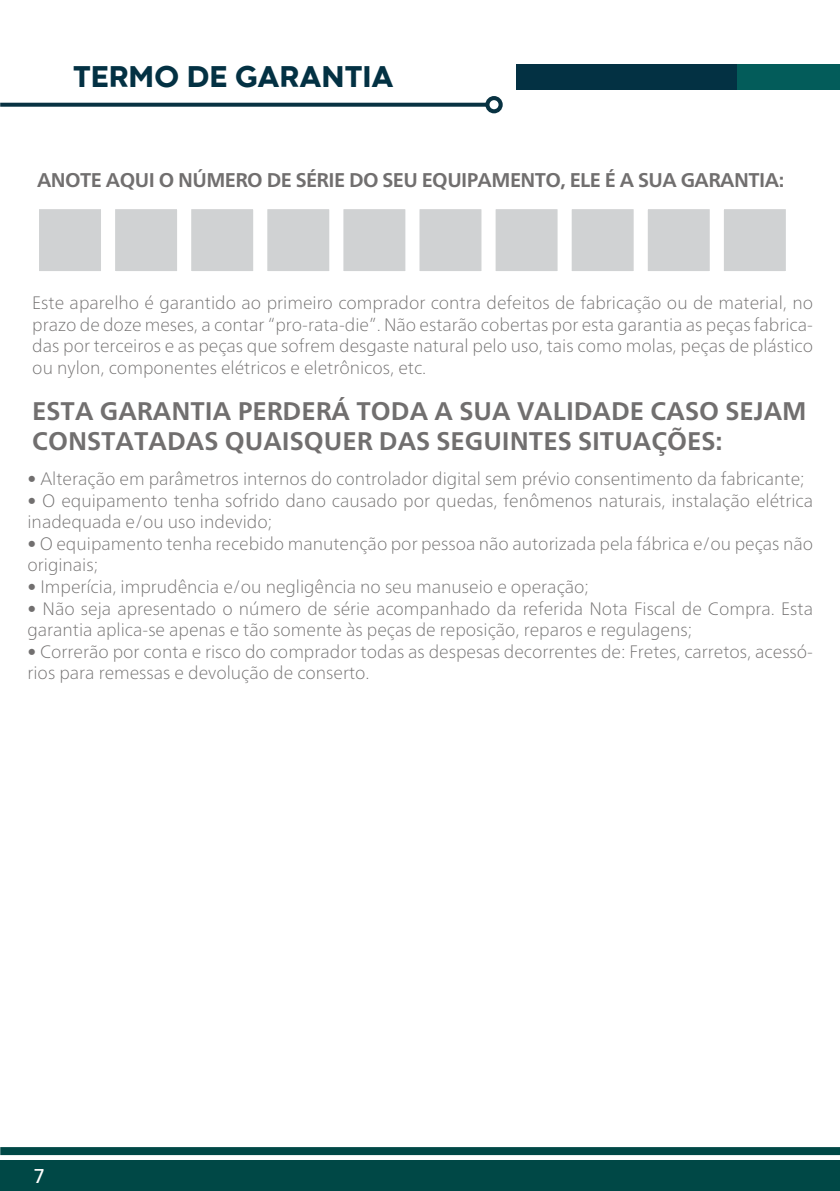
<style>
.page{position:relative;width:840px;height:1191px;background:#fff}
.page>*{position:absolute;margin:0;border:0;box-sizing:border-box;transform-origin:0 0}
.t1{font:800 31px "Codec Warm Trial";color:#033143}
.t2{font:700 25.4px/30.6px "Frutiger Neue LT";color:#716f6f}
.t3{font:20px "Frutiger Neue LT";color:#fff}
.t4{font:700 19.8px "Frutiger Neue LT";letter-spacing:-.03em;color:#716f6f}
.t5{font:100 18px/21.6px "Frutiger Neue LT";color:#716f6f}
</style>
<div class="page">
<div style="left:0;top:1160px;width:839px;height:31px;background:#004846"></div>
<div style="left:0;top:1147px;width:839px;height:8px;background:#004846"></div>
<svg style="left:0;top:103px;width:485px;height:4px;background:#1a414f"></svg>
<div style="left:485px;top:96px;width:17px;height:17px;background:#083242;border-radius:50%"></div>
<div style="left:489px;top:100px;width:9px;height:9px;background:#fff;border-radius:50%"></div>
<div style="left:516px;top:64px;width:323px;height:25px;background:#033143"></div>
<div style="left:736px;top:64px;width:103px;height:25px;background:#035c5a"></div>
<div style="left:35px;top:205px;width:70px;height:70px;background:#d0d2d3;border:4px solid #fff"></div>
<div style="left:111px;top:205px;width:70px;height:70px;background:#d0d2d3;border:4px solid #fff"></div>
<div style="left:187px;top:205px;width:70px;height:70px;background:#d0d2d3;border:4px solid #fff"></div>
<div style="left:263px;top:205px;width:70px;height:70px;background:#d0d2d3;border:4px solid #fff"></div>
<div style="left:339px;top:205px;width:70px;height:70px;background:#d0d2d3;border:4px solid #fff"></div>
<div style="left:415px;top:205px;width:70px;height:70px;background:#d0d2d3;border:4px solid #fff"></div>
<div style="left:491px;top:205px;width:70px;height:70px;background:#d0d2d3;border:4px solid #fff"></div>
<div style="left:567px;top:205px;width:70px;height:70px;background:#d0d2d3;border:4px solid #fff"></div>
<div style="left:643px;top:205px;width:70px;height:70px;background:#d0d2d3;border:4px solid #fff"></div>
<div style="left:719px;top:205px;width:70px;height:70px;background:#d0d2d3;border:4px solid #fff"></div>
<h1 class="t1" style="left:73px;top:56px;width:322px">TERMO DE GARANTIA</h1>
<p class="t4" style="left:37px;top:168px;width:748px">ANOTE AQUI O NÚMERO DE SÉRIE DO SEU EQUIPAMENTO, ELE É A SUA GARANTIA:</p>
<p class="t5" style="left:32px;top:292px;width:781px;text-align:justify">Este aparelho é garantido ao primeiro comprador contra defeitos de fabricação ou de material, no prazo de doze meses, a contar “pro-rata-die”. Não estarão cobertas por esta garantia as peças fabrica&shy;das por terceiros e as peças que sofrem desgaste natural pelo uso, tais como molas, peças de plástico ou nylon, componentes elétricos e eletrônicos, etc.</p>
<h2 class="t2" style="left:32px;top:395px;width:775px">ESTA GARANTIA PERDERÁ TODA A SUA VALIDADE CASO SEJAM<br>CONSTATADAS QUAISQUER DAS SEGUINTES SITUAÇÕES:</h2>
<p class="t5" style="left:27px;top:468px;width:778px">• Alteração em parâmetros internos do controlador digital sem prévio consentimento da fabricante;</p>
<p class="t5" style="left:27px;top:489px;width:786px">• O equipamento tenha sofrido dano causado por quedas, fenômenos naturais, instalação elétrica inadequada e/ou uso indevido;</p>
<p class="t5" style="left:27px;top:532px;width:786px">• O equipamento tenha recebido manutenção por pessoa não autorizada pela fábrica e/ou peças não originais;</p>
<p class="t5" style="left:27px;top:576px;width:562px">• Imperícia, imprudência e/ou negligência no seu manuseio e operação;</p>
<p class="t5" style="left:27px;top:597px;width:786px">• Não seja apresentado o número de série acompanhado da referida Nota Fiscal de Compra. Esta garantia aplica-se apenas e tão somente às peças de reposição, reparos e regulagens;</p>
<p class="t5" style="left:27px;top:640px;width:786px">• Correrão por conta e risco do comprador todas as despesas decorrentes de: Fretes, carretos, acessó&shy;rios para remessas e devolução de conserto.</p>
<p class="t3" style="left:33px;top:1164px;width:13px">7</p>
</div>
